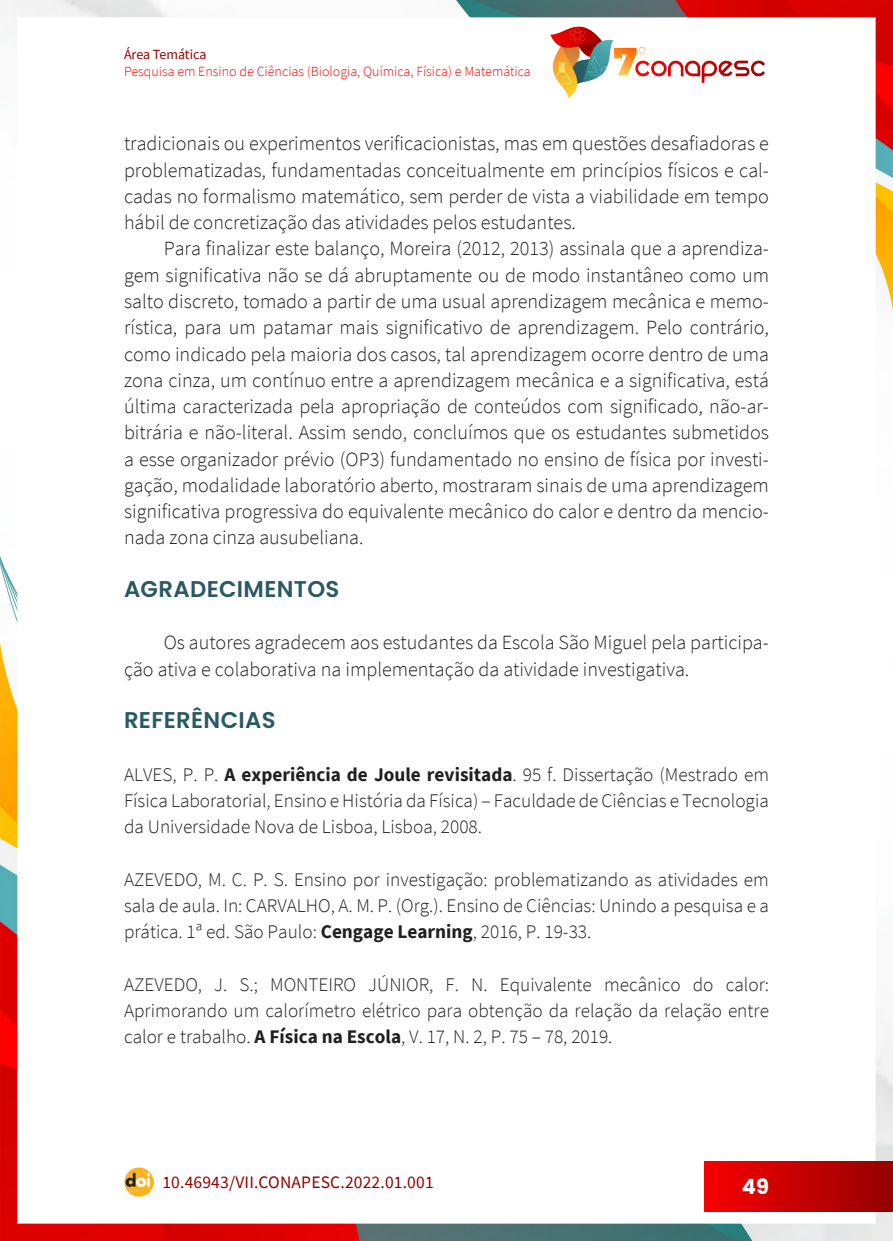
<style>
.page{position:relative;width:893px;height:1241px;background:#fff}
.page>*{position:absolute;margin:0;border:0;box-sizing:border-box;transform-origin:0 0}
._9_SUBTÍTULO_1{font:600 22.75px "Poppins";letter-spacing:.015em;color:#295a64}
.t1{font:700 21px "Poppins";color:#fff}
._7_CORPO{font:300 20.12px/26.2px "Source Sans Pro";color:#231f20;text-align:justify}
._14_REFERENCIAS{font:300 19.25px/26.2px "Source Sans Pro";color:#231f20;text-align:justify}
.t2{font:17.5px "Source Sans Pro";letter-spacing:.01em;color:#940000}
.t3{font:300 14px "Source Sans Pro";color:#f80000}
.t4{font:14px "Source Sans Pro";letter-spacing:-.005em;color:#940000}
.s1{font-weight:700}
</style>
<div class="page">
<img style="left:0;top:0;width:893px;height:1240px">
<div style="left:17px;top:17px;width:859px;height:1206px;background:#fff"></div>
<img style="left:124px;top:1167px;width:30px;height:29px">
<div style="left:704px;top:1161px;width:189px;height:49px;background:linear-gradient(to right,#f80000,#950000)"></div>
<img style="left:550px;top:26px;width:215px;height:72px">
<p class="t4" style="left:124px;top:45px;width:84px">Área Temática</p>
<p class="t3" style="left:124px;top:62px;width:408px">Pesquisa em Ensino de Ciências (Biologia, Química, Física) e Matemática</p>
<p class="_7_CORPO" style="left:124px;top:130px;width:646px">tradicionais ou experimentos verificacionistas, mas em questões desafiadoras e problematizadas, fundamentadas conceitualmente em princípios físicos e cal&shy;cadas no formalismo matemático, sem perder de vista a viabilidade em tempo hábil de concretização das atividades pelos estudantes.</p>
<p class="_7_CORPO" style="left:124px;top:235px;width:646px;text-indent:40px">Para finalizar este balanço, Moreira (2012, 2013) assinala que a aprendiza&shy;gem significativa não se dá abruptamente ou de modo instantâneo como um salto discreto, tomado a partir de uma usual aprendizagem mecânica e memo&shy;rística, para um patamar mais significativo de aprendizagem. Pelo contrário, como indicado pela maioria dos casos, tal aprendizagem ocorre dentro de uma zona cinza, um contínuo entre a aprendizagem mecânica e a significativa, está última caracterizada pela apropriação de conteúdos com significado, não-ar&shy;bitrária e não-literal. Assim sendo, concluímos que os estudantes submetidos a esse organizador prévio (OP3) fundamentado no ensino de física por investi&shy;gação, modalidade laboratório aberto, mostraram sinais de uma aprendizagem significativa progressiva do equivalente mecânico do calor e dentro da mencio&shy;nada zona cinza ausubeliana.</p>
<p class="_9_SUBTÍTULO_1" style="left:124px;top:575px;width:217px">AGRADECIMENTOS</p>
<p class="_7_CORPO" style="left:124px;top:629px;width:646px;text-indent:40px">Os autores agradecem aos estudantes da Escola São Miguel pela participa&shy;ção ativa e colaborativa na implementação da atividade investigativa.</p>
<p class="_9_SUBTÍTULO_1" style="left:124px;top:707px;width:153px">REFERÊNCIAS</p>
<p class="_14_REFERENCIAS" style="left:124px;top:761px;width:646px">ALVES, P. P. <span class="s1">A experiência de Joule revisitada</span>. 95 f. Dissertação (Mestrado em Física Laboratorial, Ensino e História da Física) – Faculdade de Ciências e Tecnologia da Universidade Nova de Lisboa, Lisboa, 2008.</p>
<p class="_14_REFERENCIAS" style="left:124px;top:866px;width:646px">AZEVEDO, M. C. P. S. Ensino por investigação: problematizando as atividades em sala de aula. In: CARVALHO, A. M. P. (Org.). Ensino de Ciências: Unindo a pesquisa e a prática. 1ª ed. São Paulo: <span class="s1">Cengage Learning</span>, 2016, P. 19-33.</p>
<p class="_14_REFERENCIAS" style="left:124px;top:971px;width:646px">AZEVEDO, J. S.; MONTEIRO JÚNIOR, F. N. Equivalente mecânico do calor:<br>Aprimorando um calorímetro elétrico para obtenção da relação da relação entre calor e trabalho. <span class="s1">A Física na Escola</span>, V. 17, N. 2, P. 75 – 78, 2019.</p>
<p class="t2" style="left:162px;top:1170px;width:273px">10.46943/VII.CONAPESC.2022.01.001</p>
<p class="t1" style="left:742px;top:1173px;width:29px">49</p>
</div>
